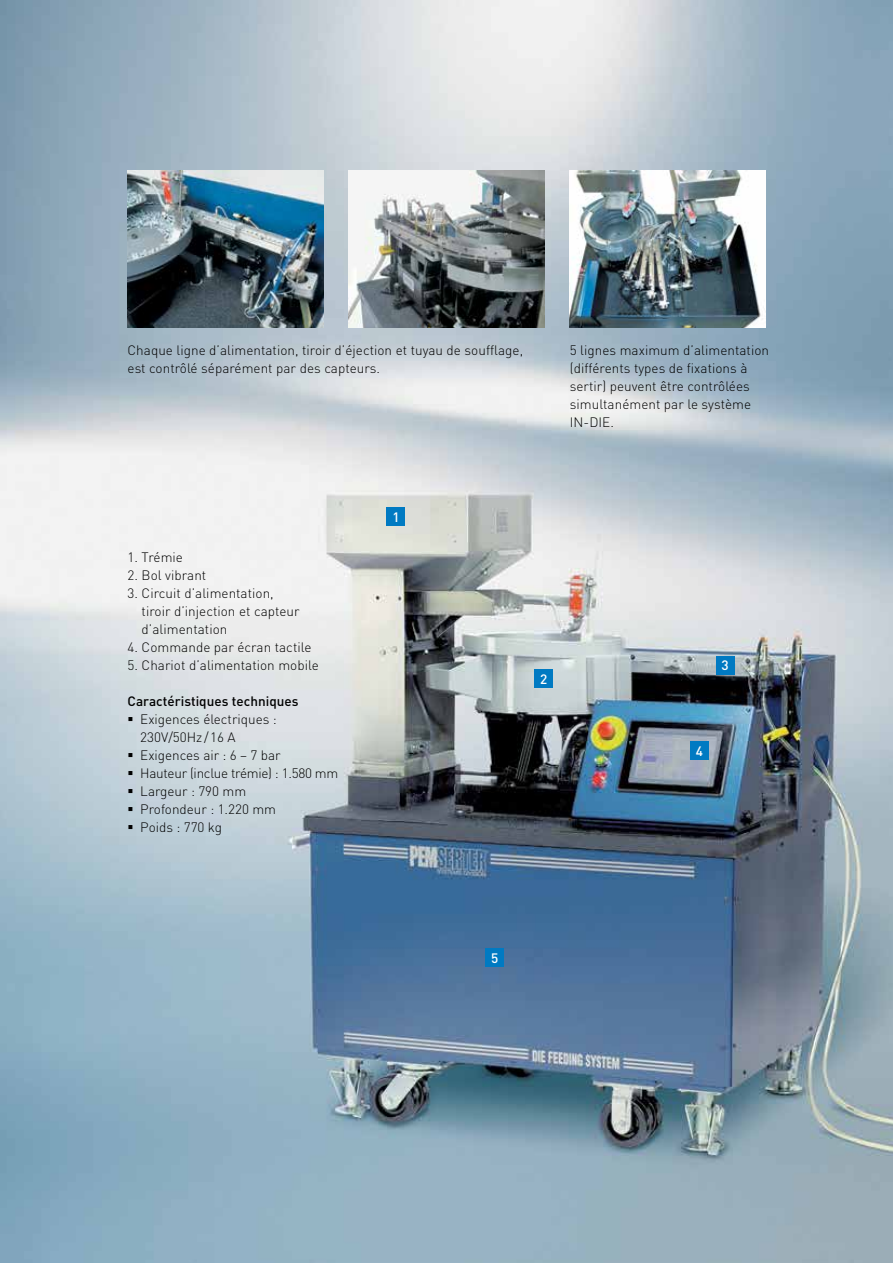
<style>
.page{position:relative;width:893px;height:1263px;background:#fff}
.page>*{position:absolute;margin:0;border:0;box-sizing:border-box;transform-origin:0 0}
.t1{font:300 13.5px/18px "DINOT";letter-spacing:.005em;color:#000}
.t2{font:300 13.5px "DINOT";letter-spacing:-.02em;color:#000}
.t3{font:500 13.5px "DINOT";letter-spacing:.005em;color:#000}
.t4{font:500 13.5px "DINOT";color:#fff}
</style>
<div class="page">
<img style="left:0;top:0;width:893px;height:1263px">
<div style="left:716px;top:657px;width:18px;height:18px;background:#007ac2"></div>
<div style="left:535px;top:670px;width:18px;height:18px;background:#007ac2"></div>
<div style="left:387px;top:508px;width:18px;height:18px;background:#007ac2"></div>
<div style="left:691px;top:742px;width:18px;height:18px;background:#007ac2"></div>
<div style="left:486px;top:949px;width:18px;height:18px;background:#007ac2"></div>
<img style="left:128px;top:170px;width:195px;height:158px">
<img style="left:349px;top:170px;width:195px;height:158px">
<img style="left:570px;top:170px;width:195px;height:158px">
<p class="t1" style="left:128px;top:340px;width:397px">Chaque ligne d’alimentation, tiroir d’éjection et tuyau de soufflage, est contrôlé séparément par des capteurs.</p>
<p class="t1" style="left:570px;top:340px;width:201px">5 lignes maximum d’alimentation (différents types de fixations à sertir) peuvent être contrôlées simultanément par le système<br>IN-DIE.</p>
<p class="t1" style="left:128px;top:547px;width:57px">1. Trémie</p>
<p class="t1" style="left:128px;top:565px;width:80px">2. Bol vibrant</p>
<p class="t1" style="left:142px;top:583px;width:160px;text-indent:-14px">3. Circuit d’alimentation, tiroir d’injection et capteur d’alimentation</p>
<p class="t1" style="left:128px;top:637px;width:185px">4. Commande par écran tactile</p>
<p class="t1" style="left:128px;top:655px;width:193px">5. Chariot d’alimentation mobile</p>
<p class="t3" style="left:128px;top:692px;width:173px">Caractéristiques techniques</p>
<p class="t1" style="left:140px;top:709px;width:138px;text-indent:-13px">▪ Exigences électriques :<br>230V/50Hz /16 A</p>
<p class="t1" style="left:128px;top:745px;width:155px">▪ Exigences air : 6 – 7 bar</p>
<p class="t2" style="left:128px;top:764px;width:212px">▪ Hauteur (inclue trémie) : 1.580 mm</p>
<p class="t1" style="left:128px;top:781px;width:120px">▪ Largeur : 790 mm</p>
<p class="t1" style="left:128px;top:799px;width:150px">▪ Profondeur : 1.220 mm</p>
<p class="t1" style="left:128px;top:817px;width:96px">▪ Poids : 770 kg</p>
<p class="t4" style="left:392px;top:508px;width:9px">1</p>
<p class="t4" style="left:540px;top:670px;width:9px">2</p>
<p class="t4" style="left:721px;top:656px;width:9px">3</p>
<p class="t4" style="left:696px;top:742px;width:9px">4</p>
<p class="t4" style="left:491px;top:949px;width:9px">5</p>
</div>
